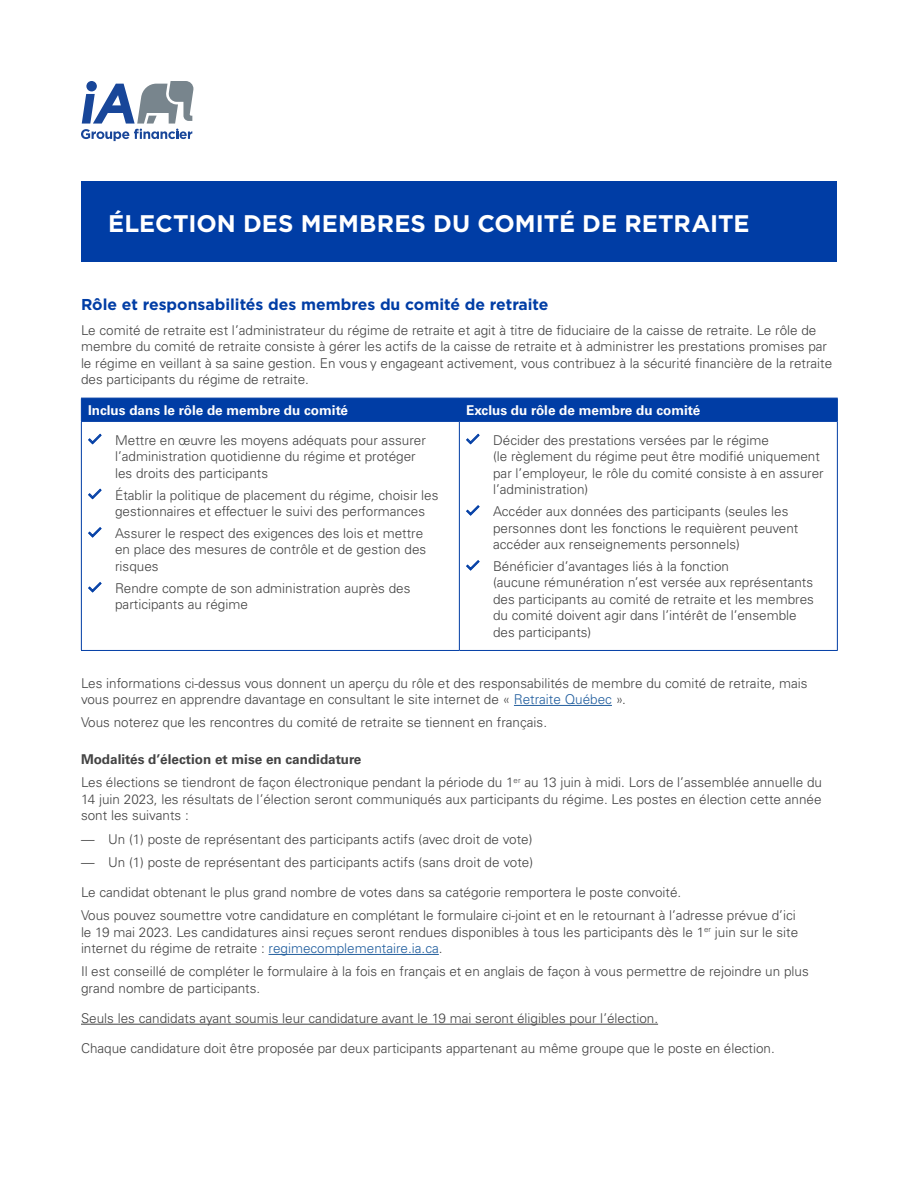
<style>
.page{position:relative;width:918px;height:1188px;background:#fff}
.page>*{position:absolute;margin:0;border:0;box-sizing:border-box;transform-origin:0 0}
.t1{font:700 24px "Gotham";letter-spacing:.005em;color:#fff}
.t2{font:700 15.75px "Gotham";color:#003da5}
.t3{font:300 13.5px/16.5px "Univers LT Pro 45";color:#434343}
.t4{font:700 13.5px "Univers LT Pro 65";color:#fff}
.t5{font:700 13.5px "Univers LT Pro 65";color:#434343}
.s1{font-family:"Crochet";font-weight:400;color:#003da5}
.s2{color:#215e9e}
</style>
<div class="page">
<div style="left:81px;top:181px;width:756px;height:81px;background:#003da5"></div>
<hr style="left:514px;top:705px;width:98px;height:1px;background:#215e9e">
<hr style="left:269px;top:954px;width:170px;height:1px;background:#215e9e">
<hr style="left:81px;top:1024px;width:577px;height:1px;background:#434343">
<div style="left:81px;top:398px;width:757px;height:23px;background:#003da5"></div>
<hr style="left:81px;top:421px;width:378px;height:1px;background:#003da5">
<hr style="left:81px;top:422px;width:1px;height:228px;background:#003da5">
<hr style="left:459px;top:421px;width:379px;height:1px;background:#003da5">
<hr style="left:459px;top:422px;width:1px;height:228px;background:#003da5">
<hr style="left:837px;top:422px;width:1px;height:228px;background:#003da5">
<hr style="left:81px;top:650px;width:378px;height:1px;background:#003da5">
<hr style="left:459px;top:650px;width:379px;height:1px;background:#003da5">
<svg style="left:81px;top:81px;width:112px;height:60px"></svg>
<h1 class="t1" style="left:108px;top:207px;width:643px">ÉLECTION DES MEMBRES DU COMITÉ DE RETRAITE</h1>
<h2 class="t2" style="left:81px;top:294px;width:469px">Rôle et responsabilités des membres du comité de retraite</h2>
<p class="t3" style="left:81px;top:321px;width:753px">Le comité de retraite est l’administrateur du régime de retraite et agit à titre de fiduciaire de la caisse de retraite. Le rôle de membre du comité de retraite consiste à gérer les actifs de la caisse de retraite et à administrer les prestations promises par le régime en veillant à sa saine gestion. En vous y engageant activement, vous contribuez à la sécurité financière de la retraite des participants du régime de retraite.</p>
<p class="t4" style="left:88px;top:400px;width:262px">Inclus dans le rôle de membre du comité</p>
<p class="t4" style="left:466px;top:400px;width:236px">Exclus du rôle de membre du comité</p>
<p class="t3" style="left:115px;top:431px;width:312px;text-indent:-27px"><span class="s1">•</span> Mettre en œuvre les moyens adéquats pour assurer l’administration quotidienne du régime et protéger les droits des participants</p>
<p class="t3" style="left:115px;top:486px;width:325px;text-indent:-27px"><span class="s1">•</span> Établir la politique de placement du régime, choisir les gestionnaires et effectuer le suivi des performances</p>
<p class="t3" style="left:115px;top:525px;width:313px;text-indent:-27px"><span class="s1">•</span> Assurer le respect des exigences des lois et mettre en place des mesures de contrôle et de gestion des risques</p>
<p class="t3" style="left:115px;top:579px;width:297px;text-indent:-27px"><span class="s1">•</span> Rendre compte de son administration auprès des participants au régime</p>
<p class="t3" style="left:493px;top:431px;width:332px;text-indent:-27px"><span class="s1">•</span> Décider des prestations versées par le régime<br>(le règlement du régime peut être modifié uniquement par l’employeur, le rôle du comité consiste à en assurer l’administration)</p>
<p class="t3" style="left:493px;top:503px;width:307px;text-indent:-27px"><span class="s1">•</span> Accéder aux données des participants (seules les personnes dont les fonctions le requièrent peuvent accéder aux renseignements personnels)</p>
<p class="t3" style="left:493px;top:558px;width:322px;text-indent:-27px"><span class="s1">•</span> Bénéficier d’avantages liés à la fonction<br>(aucune rémunération n’est versée aux représentants des participants au comité de retraite et les membres du comité doivent agir dans l’intérêt de l’ensemble des participants)</p>
<p class="t3" style="left:81px;top:674px;width:728px">Les informations ci-dessus vous donnent un aperçu du rôle et des responsabilités de membre du comité de retraite, mais vous pourrez en apprendre davantage en consultant le site internet de « <span class="s2">Retraite Québec</span> ».</p>
<p class="t3" style="left:81px;top:714px;width:468px">Vous noterez que les rencontres du comité de retraite se tiennent en français.</p>
<h3 class="t5" style="left:81px;top:750px;width:282px">Modalités d’élection et mise en candidature</h3>
<p class="t3" style="left:81px;top:774px;width:743px;text-align:justify">Les élections se tiendront de façon électronique pendant la période du 1<sup>er</sup> au 13 juin à midi. Lors de l’assemblée annuelle du 14 juin 2023, les résultats de l’élection seront communiqués aux participants du régime. Les postes en élection cette année sont les suivants :</p>
<p class="t3" style="left:81px;top:830px;width:453px">— Un (1) poste de représentant des participants actifs (avec droit de vote)</p>
<p class="t3" style="left:81px;top:853px;width:454px">— Un (1) poste de représentant des participants actifs (sans droit de vote)</p>
<p class="t3" style="left:81px;top:883px;width:602px">Le candidat obtenant le plus grand nombre de votes dans sa catégorie remportera le poste convoité.</p>
<p class="t3" style="left:81px;top:907px;width:719px">Vous pouvez soumettre votre candidature en complétant le formulaire ci-joint et en le retournant à l’adresse prévue d’ici le 19 mai 2023. Les candidatures ainsi reçues seront rendues disponibles à tous les participants dès le 1<sup>er</sup> juin sur le site internet du régime de retraite : <span class="s2">regimecomplementaire.ia.ca</span>.</p>
<p class="t3" style="left:81px;top:963px;width:729px">Il est conseillé de compléter le formulaire à la fois en français et en anglais de façon à vous permettre de rejoindre un plus grand nombre de participants.</p>
<p class="t3" style="left:81px;top:1009px;width:579px">Seuls les candidats ayant soumis leur candidature avant le 19 mai seront éligibles pour l’élection.</p>
<p class="t3" style="left:81px;top:1039px;width:695px">Chaque candidature doit être proposée par deux participants appartenant au même groupe que le poste en élection.</p>
</div>
